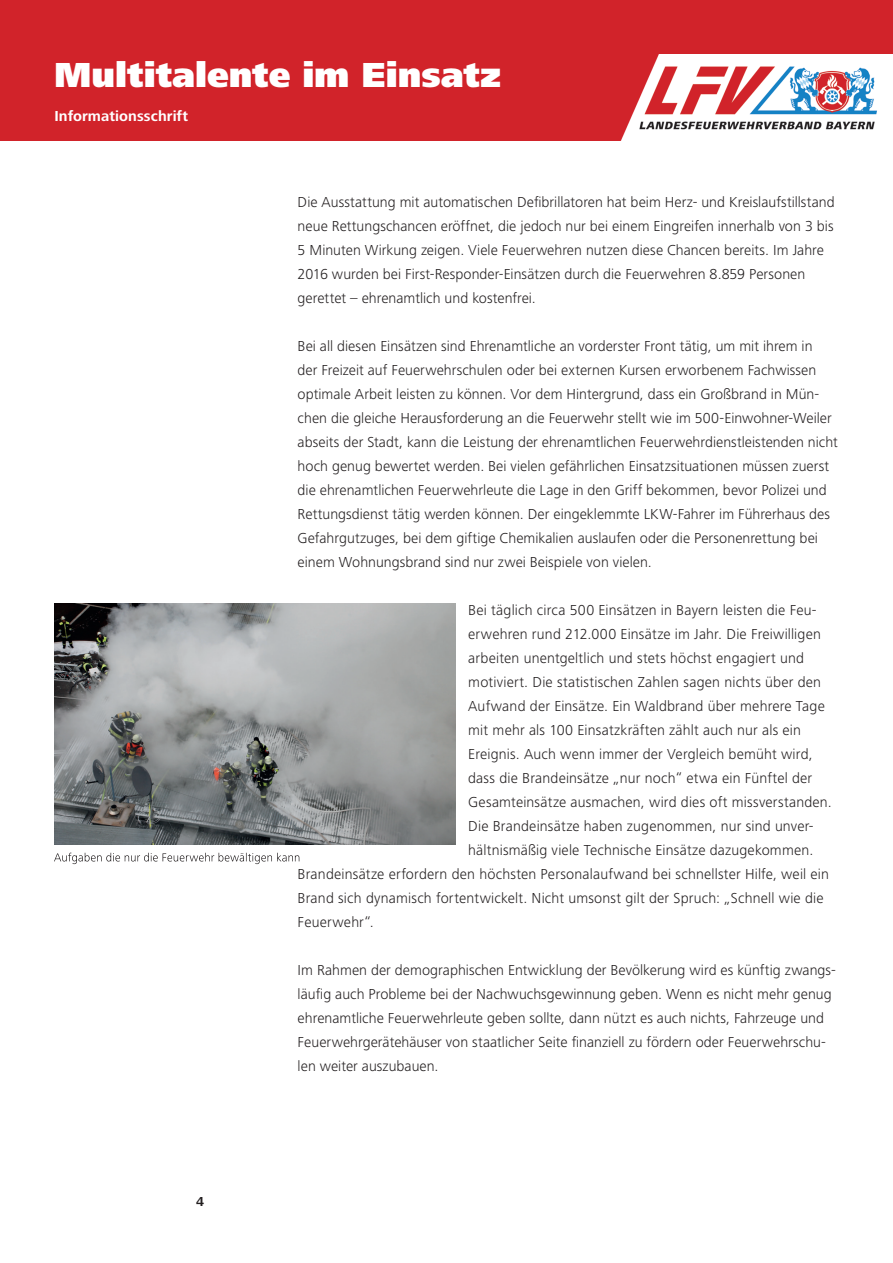
<style>
.page{position:relative;width:893px;height:1263px;background:#fff}
.page>*{position:absolute;margin:0;border:0;box-sizing:border-box;transform-origin:0 0}
.t1{font:900 36px "Frutiger Next LT";color:#fff}
.t2{font:300 15px/24px "Frutiger Next LT";letter-spacing:.005em;color:#231f20}
.t3{font:700 15px "Frutiger Next LT";letter-spacing:.005em;color:#fff}
.t4{font:700 13.5px "Frutiger Next LT";color:#231f20}
</style>
<div class="page">
<div style="left:0;top:0;width:893px;height:140px;background:#d1232a"></div>
<img style="left:618px;top:54px;width:275px;height:87px">
<svg style="left:54px;top:853px;width:245px;height:11px"></svg>
<img style="left:54px;top:604px;width:401px;height:240px">
<h1 class="t1" style="left:54px;top:55px;width:449px">Multitalente im Einsatz</h1>
<p class="t3" style="left:54px;top:108px;width:135px">Informationsschrift</p>
<p class="t4" style="left:196px;top:1194px;width:9px">4</p>
<p class="t2" style="left:298px;top:190px;width:539px">Die Ausstattung mit automatischen Defibrillatoren hat beim Herz- und Kreislaufstillstand neue Rettungschancen eröffnet, die jedoch nur bei einem Eingreifen innerhalb von 3 bis 5 Minuten Wirkung zeigen. Viele Feuerwehren nutzen diese Chancen bereits. Im Jahre 2016 wurden bei First-Responder-Einsätzen durch die Feuerwehren 8.859 Personen gerettet – ehrenamtlich und kostenfrei.</p>
<p class="t2" style="left:298px;top:334px;width:542px">Bei all diesen Einsätzen sind Ehrenamtliche an vorderster Front tätig, um mit ihrem in<br>der Freizeit auf Feuerwehrschulen oder bei externen Kursen erworbenem Fachwissen optimale Arbeit leisten zu können. Vor dem Hintergrund, dass ein Großbrand in Mün&shy;chen die gleiche Herausforderung an die Feuerwehr stellt wie im 500-Einwohner-Weiler abseits der Stadt, kann die Leistung der ehrenamtlichen Feuerwehrdienstleistenden nicht hoch genug bewertet werden. Bei vielen gefährlichen Einsatzsituationen müssen zuerst die ehrenamtlichen Feuerwehrleute die Lage in den Griff bekommen, bevor Polizei und Rettungsdienst tätig werden können. Der eingeklemmte LKW-Fahrer im Führerhaus des Gefahrgutzuges, bei dem giftige Chemikalien auslaufen oder die Personenrettung bei einem Wohnungsbrand sind nur zwei Beispiele von vielen.</p>
<p class="t2" style="left:468px;top:598px;width:350px">Bei täglich circa 500 Einsätzen in Bayern leisten die Feu-</p>
<p class="t2" style="left:468px;top:622px;width:354px">erwehren rund 212.000 Einsätze im Jahr. Die Freiwilligen</p>
<p class="t2" style="left:468px;top:646px;width:337px">arbeiten unentgeltlich und stets höchst engagiert und</p>
<p class="t2" style="left:468px;top:670px;width:354px">motiviert. Die statistischen Zahlen sagen nichts über den</p>
<p class="t2" style="left:468px;top:694px;width:358px">Aufwand der Einsätze. Ein Waldbrand über mehrere Tage</p>
<p class="t2" style="left:468px;top:718px;width:334px">mit mehr als 100 Einsatzkräften zählt auch nur als ein</p>
<p class="t2" style="left:468px;top:742px;width:346px">Ereignis. Auch wenn immer der Vergleich bemüht wird,</p>
<p class="t2" style="left:468px;top:766px;width:346px">dass die Brandeinsätze „nur noch“ etwa ein Fünftel der</p>
<p class="t2" style="left:468px;top:790px;width:365px">Gesamteinsätze ausmachen, wird dies oft missverstanden.</p>
<p class="t2" style="left:468px;top:814px;width:347px">Die Brandeinsätze haben zugenommen, nur sind unver-</p>
<p class="t2" style="left:468px;top:838px;width:347px">hältnismäßig viele Technische Einsätze dazugekommen.</p>
<p class="t2" style="left:298px;top:862px;width:533px">Brandeinsätze erfordern den höchsten Personalaufwand bei schnellster Hilfe, weil ein</p>
<p class="t2" style="left:298px;top:886px;width:527px">Brand sich dynamisch fortentwickelt. Nicht umsonst gilt der Spruch: „Schnell wie die</p>
<p class="t2" style="left:298px;top:910px;width:78px">Feuerwehr“.</p>
<p class="t2" style="left:298px;top:958px;width:540px">Im Rahmen der demographischen Entwicklung der Bevölkerung wird es künftig zwangs&shy;läufig auch Probleme bei der Nachwuchsgewinnung geben. Wenn es nicht mehr genug ehrenamtliche Feuerwehrleute geben sollte, dann nützt es auch nichts, Fahrzeuge und Feuerwehrgerätehäuser von staatlicher Seite finanziell zu fördern oder Feuerwehrschu&shy;len weiter auszubauen.</p>
</div>
